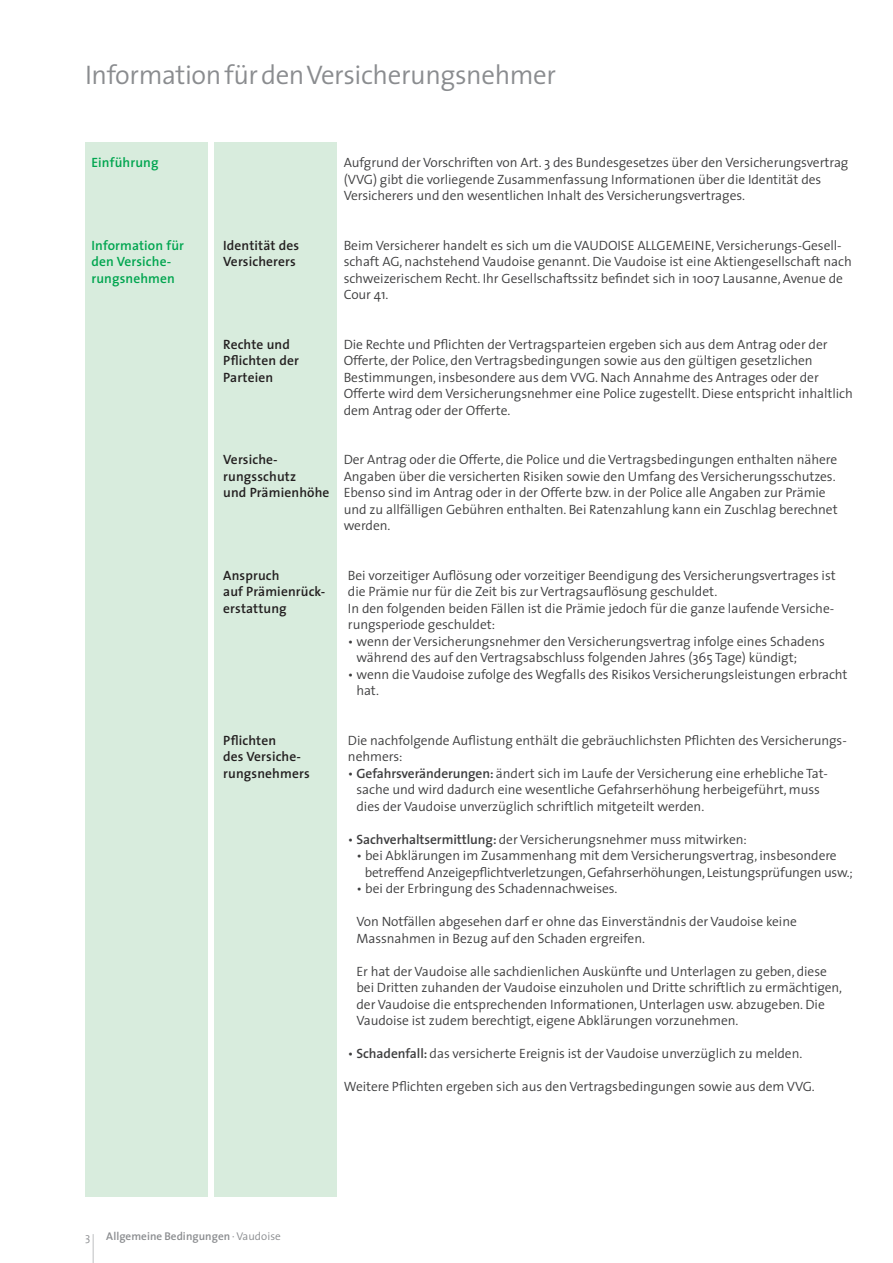
<style>
.page{position:relative;width:893px;height:1263px;background:#fff}
.page>*{position:absolute;margin:0;border:0;box-sizing:border-box;transform-origin:0 0}
.t1{font:300 41.25px "The Sans";color:#8a8c8f;scale:.2 1}
.t2{font:300 27px "The Sans";letter-spacing:-.015em;color:#8a8c8f}
.t3{font:300 13.5px/16.5px "The Sans";letter-spacing:-.005em;color:#3e3e3f}
.t4{font:600 13.5px/16.5px "The Sans";letter-spacing:.01em;color:#231f20}
.t5{font:600 13.5px/16.5px "The Sans";letter-spacing:.01em;color:#00a54f}
.t6{font:600 11.25px "The Sans";letter-spacing:.005em;color:#8a8c8f}
.t7{font:300 11.25px "The Sans";color:#8a8c8f}
.s1{font-weight:600}
.s2{font-weight:300}
</style>
<div class="page">
<div style="left:85px;top:142px;width:123px;height:1055px;background:#d8ecdd"></div>
<div style="left:214px;top:142px;width:123px;height:1055px;background:#d8ecdd"></div>
<h2 class="t2" style="left:85px;top:52px;width:473px">Information für den Versicherungsnehmer</h2>
<p class="t5" style="left:91px;top:154px;width:69px">Einführung</p>
<p class="t5" style="left:91px;top:236px;width:94px">Information für den Versiche&shy;rungsnehmen</p>
<p class="t4" style="left:223px;top:236px;width:78px">Identität des<br>Versicherers</p>
<p class="t4" style="left:223px;top:335px;width:77px">Rechte und<br>Pflichten der<br>Parteien</p>
<p class="t4" style="left:223px;top:451px;width:108px">Versiche&shy;rungsschutz<br>und Prämienhöhe</p>
<p class="t4" style="left:223px;top:566px;width:104px">Anspruch<br>auf Prämienrück&shy;erstattung</p>
<p class="t4" style="left:223px;top:731px;width:88px">Pflichten<br>des Versiche&shy;rungsnehmers</p>
<p class="t3" style="left:344px;top:154px;width:506px">Aufgrund der Vorschriften von Art. 3 des Bundesgesetzes über den Versicherungsvertrag (VVG) gibt die vorliegende Zusammenfassung Informationen über die Identität des<br>Versicherers und den wesentlichen Inhalt des Versicherungsvertrages.</p>
<p class="t3" style="left:344px;top:236px;width:510px">Beim Versicherer handelt es sich um die VAUDOISE ALLGEMEINE, Versicherungs-Gesell&shy;schaft AG, nachstehend Vaudoise genannt. Die Vaudoise ist eine Aktiengesellschaft nach schweizerischem Recht. Ihr Gesellschaftssitz befindet sich in 1007 Lausanne, Avenue de Cour 41.</p>
<p class="t3" style="left:344px;top:335px;width:511px">Die Rechte und Pflichten der Vertragsparteien ergeben sich aus dem Antrag oder der Offerte, der Police, den Vertragsbedingungen sowie aus den gültigen gesetzlichen Bestimmungen, insbesondere aus dem VVG. Nach Annahme des Antrages oder der Offerte wird dem Versicherungsnehmer eine Police zugestellt. Diese entspricht inhaltlich dem Antrag oder der Offerte.</p>
<p class="t3" style="left:344px;top:451px;width:495px">Der Antrag oder die Offerte, die Police und die Vertragsbedingungen enthalten nähere Angaben über die versicherten Risiken sowie den Umfang des Versicherungsschutzes.<br>Ebenso sind im Antrag oder in der Offerte bzw. in der Police alle Angaben zur Prämie und zu allfälligen Gebühren enthalten. Bei Ratenzahlung kann ein Zuschlag berechnet werden.</p>
<p class="t3" style="left:348px;top:566px;width:489px">Bei vorzeitiger Auflösung oder vorzeitiger Beendigung des Versicherungsvertrages ist die Prämie nur für die Zeit bis zur Vertragsauflösung geschuldet.<br>In den folgenden beiden Fällen ist die Prämie jedoch für die ganze laufende Versiche&shy;rungsperiode geschuldet:</p>
<p class="t3" style="left:356px;top:632px;width:470px;text-indent:-9px">• wenn der Versicherungsnehmer den Versicherungsvertrag infolge eines Schadens während des auf den Vertragsabschluss folgenden Jahres (365 Tage) kündigt;</p>
<p class="t3" style="left:356px;top:665px;width:493px;text-indent:-9px">• wenn die Vaudoise zufolge des Wegfalls des Risikos Versicherungsleistungen erbracht hat.</p>
<p class="t3" style="left:348px;top:731px;width:500px">Die nachfolgende Auflistung enthält die gebräuchlichsten Pflichten des Versicherungs&shy;nehmers:</p>
<p class="t3" style="left:356px;top:764px;width:473px;text-indent:-9px">• <span class="s1">Gefahrsveränderungen:</span> ändert sich im Laufe der Versicherung eine erhebliche Tat&shy;sache und wird dadurch eine wesentliche Gefahrserhöhung herbeigeführt, muss dies der Vaudoise unverzüglich schriftlich mitgeteilt werden.</p>
<p class="t3" style="left:348px;top:830px;width:401px">• <span class="s1">Sachverhaltsermittlung:</span> der Versicherungsnehmer muss mitwirken:</p>
<p class="t3" style="left:365px;top:847px;width:490px;text-indent:-8px">• bei Abklärungen im Zusammenhang mit dem Versicherungsvertrag, insbesondere betreffend Anzeigepflichtverletzungen, Gefahrserhöhungen, Leistungsprüfungen usw.;</p>
<p class="t3" style="left:357px;top:880px;width:262px">• bei der Erbringung des Schadennachweises.</p>
<p class="t3" style="left:356px;top:913px;width:442px">Von Notfällen abgesehen darf er ohne das Einverständnis der Vaudoise keine<br>Massnahmen in Bezug auf den Schaden ergreifen.</p>
<p class="t3" style="left:356px;top:962px;width:487px">Er hat der Vaudoise alle sachdienlichen Auskünfte und Unterlagen zu geben, diese bei Dritten zuhanden der Vaudoise einzuholen und Dritte schriftlich zu ermächtigen, der Vaudoise die entsprechenden Informationen, Unterlagen usw. abzugeben. Die Vaudoise ist zudem berechtigt, eigene Abklärungen vorzunehmen.</p>
<p class="t3" style="left:348px;top:1045px;width:456px">• <span class="s1">Schadenfall:</span> das versicherte Ereignis ist der Vaudoise unverzüglich zu melden.</p>
<p class="t3" style="left:344px;top:1078px;width:473px">Weitere Pflichten ergeben sich aus den Vertragsbedingungen sowie aus dem VVG.</p>
<p class="t7" style="left:85px;top:1228px;width:7px">3</p>
<h1 class="t1" style="left:92px;top:1216px;width:13px">|</h1>
<p class="t6" style="left:106px;top:1227px;width:176px">Allgemeine Bedingungen <span class="s2">· Vaudoise</span></p>
</div>
